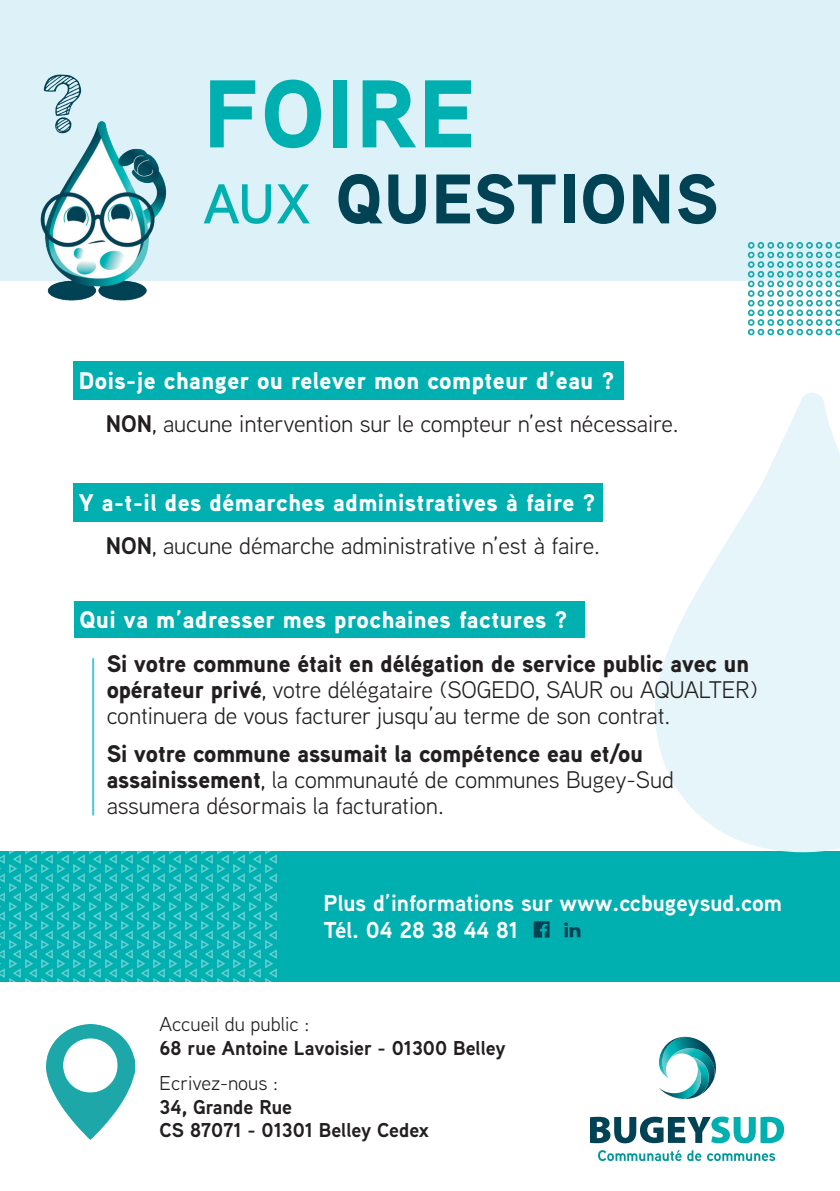
<style>
.page{position:relative;width:840px;height:1191px;background:#fff}
.page>*{position:absolute;margin:0;border:0;box-sizing:border-box;transform-origin:0 0}
.t1{font:900 96px "Aaux Next";letter-spacing:.02em;color:#00afb0}
.t2{font:900 70px "Aaux Next";letter-spacing:.02em;color:#014255}
.t3{font:70px "KG Second Chances Sketch";color:#014255}
.t4{font:24px/26px "Aaux Next";letter-spacing:-.005em;color:#231f20}
.t5{font:900 24px "Aaux Next";letter-spacing:.02em;color:#fff}
.t6{font:700 23px/27.2px "Aaux Next";color:#fff}
.t7{font:700 20px/23.6px "Aaux Next";color:#231f20}
.t8{font:20px "Aaux Next";color:#231f20}
.s1{font-weight:600;font-size:56px;color:#00afb0}
.s2{font-weight:700}
.s3{font-weight:900}
</style>
<div class="page">
<svg style="left:590px;top:1116px;width:193px;height:27px"></svg>
<svg style="left:598px;top:1150px;width:176px;height:11px"></svg>
<svg style="left:658px;top:1036px;width:57px;height:63px"></svg>
<div style="left:0;top:851px;width:839px;height:130px;background:#00afb0"></div>
<div style="left:0;top:0;width:839px;height:280px;background:#dcf1f8"></div>
<svg style="left:0;top:851px;width:277px;height:130px"></svg>
<div style="left:73px;top:361px;width:550px;height:39px;background:#00afb0"></div>
<svg style="left:564px;top:922px;width:16px;height:15px"></svg>
<svg style="left:533px;top:921px;width:16px;height:16px"></svg>
<img style="left:25px;top:121px;width:155px;height:180px">
<svg style="left:655px;top:393px;width:184px;height:459px;fill:#e5f5f9"></svg>
<img style="left:746px;top:241px;width:93px;height:95px">
<div style="left:73px;top:483px;width:528px;height:39px;background:#00afb0"></div>
<div style="left:74px;top:601px;width:510px;height:37px;background:#00afb0"></div>
<hr style="left:92px;top:658px;width:2px;height:157px;background:#4cc6e0">
<img style="left:46px;top:1024px;width:88px;height:115px">
<h2 class="t3" style="left:42px;top:60px;width:41px">?</h2>
<h1 class="t1" style="left:203px;top:45px;width:274px">FOIRE</h1>
<h2 class="t2" style="left:203px;top:149px;width:516px"><span class="s1">AUX</span> QUESTIONS</h2>
<p class="t5" style="left:79px;top:363px;width:537px">Dois-je changer ou relever mon compteur d’eau ?</p>
<p class="t4" style="left:106px;top:410px;width:574px"><span class="s2">NON</span>, aucune intervention sur le compteur n’est nécessaire.</p>
<p class="t5" style="left:79px;top:485px;width:518px">Y a-t-il des démarches administratives à faire ?</p>
<p class="t4" style="left:106px;top:532px;width:495px"><span class="s2">NON</span>, aucune démarche administrative n’est à faire.</p>
<p class="t5" style="left:79px;top:602px;width:489px">Qui va m’adresser mes prochaines factures ?</p>
<p class="t4" style="left:107px;top:650px;width:652px"><span class="s3">Si votre commune était en délégation de service public avec un opérateur privé</span>, votre délégataire (SOGEDO, SAUR ou AQUALTER) continuera de vous facturer jusqu’au terme de son contrat.</p>
<p class="t4" style="left:107px;top:739px;width:568px"><span class="s3">Si votre commune assumait la compétence eau et/ou assainissement</span>, la communauté de communes Bugey-Sud assumera désormais la facturation.</p>
<p class="t6" style="left:323px;top:888px;width:460px">Plus d’informations sur www.ccbugeysud.com<br>Tél. 04 28 38 44 81</p>
<p class="t8" style="left:159px;top:1011px;width:151px">Accueil du public :</p>
<p class="t7" style="left:159px;top:1035px;width:347px">68 rue Antoine Lavoisier - 01300 Belley</p>
<p class="t8" style="left:159px;top:1070px;width:120px">Ecrivez-nous :</p>
<p class="t7" style="left:159px;top:1094px;width:271px">34, Grande Rue<br>CS 87071 - 01301 Belley Cedex</p>
</div>
